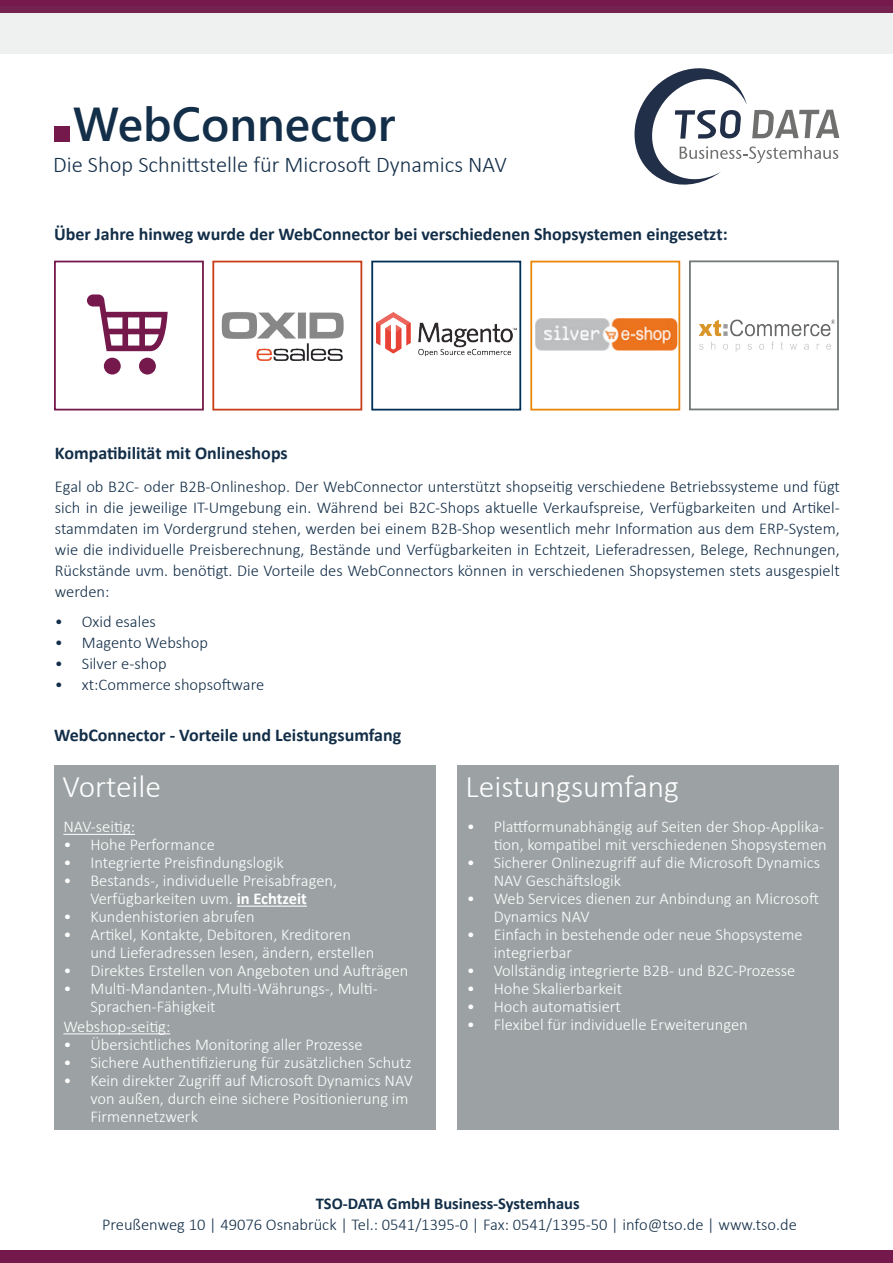
<style>
.page{position:relative;width:893px;height:1263px;background:#fff}
.page>*{position:absolute;margin:0;border:0;box-sizing:border-box;transform-origin:0 0}
.t1{font:600 47.55px "Segoe UI";color:#132e48}
.t2{font:300 31.5px "Calibri";color:#fff}
.t3{font:300 22.5px "Calibri";color:#132e48}
.t4{font:700 18px "Calibri";color:#132e48}
.t5{font:300 16.5px/18px "Calibri";color:#fff}
.t6{font:300 16.5px/21px "Calibri";color:#132e48;text-align:justify}
.t7{font:700 16.5px "Calibri";color:#132e48}
.s1{font-weight:700}
</style>
<div class="page">
<img style="left:221px;top:312px;width:123px;height:48px">
<img style="left:376px;top:313px;width:140px;height:43px">
<img style="left:536px;top:319px;width:141px;height:32px">
<img style="left:699px;top:319px;width:137px;height:33px">
<div style="left:689px;top:260px;width:150px;height:150px;border:2px solid #737878"></div>
<div style="left:530px;top:261px;width:150px;height:149px;border:2px solid #ea8608"></div>
<div style="left:371px;top:261px;width:150px;height:149px;border:2px solid #003056"></div>
<div style="left:212px;top:261px;width:150px;height:149px;border:2px solid #c93e18"></div>
<svg style="left:87px;top:294px;width:81px;height:57px"></svg>
<div style="left:104px;top:358px;width:17px;height:16px;background:#75184b;border-radius:50%"></div>
<div style="left:139px;top:358px;width:17px;height:16px;background:#75184b;border-radius:50%"></div>
<div style="left:54px;top:261px;width:150px;height:149px;border:2px solid #75184b"></div>
<div style="left:54px;top:765px;width:382px;height:365px;background:#9ca2a3"></div>
<hr style="left:63px;top:834px;width:72px;height:1px;background:#fff">
<hr style="left:237px;top:905px;width:70px;height:2px;background:#fff">
<hr style="left:63px;top:1033px;width:107px;height:1px;background:#fff">
<div style="left:457px;top:765px;width:382px;height:365px;background:#9ca2a3"></div>
<div style="left:0;top:1250px;width:893px;height:13px;background:#75184b"></div>
<div style="left:0;top:0;width:893px;height:13px;background:#74224f"></div>
<div style="left:0;top:13px;width:893px;height:41px;background:#eff0f0"></div>
<div style="left:54px;top:126px;width:16px;height:15px;background:#75184b"></div>
<svg style="left:634px;top:68px;width:205px;height:117px"></svg>
<p class="t1" style="left:73px;top:89px;width:324px">WebConnector</p>
<p class="t3" style="left:53px;top:150px;width:455px">Die Shop Schnittstelle für Microsoft Dynamics NAV</p>
<p class="t4" style="left:54px;top:221px;width:675px">Über Jahre hinweg wurde der WebConnector bei verschiedenen Shopsystemen eingesetzt:</p>
<p class="t4" style="left:55px;top:440px;width:234px">Kompatibilität mit Onlineshops</p>
<p class="t6" style="left:55px;top:475px;width:786px">Egal ob B2C- oder B2B-Onlineshop. Der WebConnector unterstützt shopseitig verschiedene Betriebssysteme und fügt sich in die jeweilige IT-Umgebung ein. Während bei B2C-Shops aktuelle Verkaufspreise, Verfügbarkeiten und Artikel&shy;stammdaten im Vordergrund stehen, werden bei einem B2B-Shop wesentlich mehr Information aus dem ERP-System, wie die individuelle Preisberechnung, Bestände und Verfügbarkeiten in Echtzeit, Lieferadressen, Belege, Rechnungen, Rückstände uvm. benötigt. Die Vorteile des WebConnectors können in verschiedenen Shopsystemen stets ausgespielt werden:</p>
<p class="t6" style="left:55px;top:610px;width:103px">• Oxid esales</p>
<p class="t6" style="left:55px;top:631px;width:155px">• Magento Webshop</p>
<p class="t6" style="left:55px;top:652px;width:113px">• Silver e-shop</p>
<p class="t6" style="left:55px;top:673px;width:211px">• xt:Commerce shopsoftware</p>
<p class="t4" style="left:54px;top:723px;width:349px">WebConnector - Vorteile und Leistungsumfang</p>
<p class="t2" style="left:63px;top:767px;width:100px">Vorteile</p>
<p class="t5" style="left:63px;top:818px;width:73px">NAV-seitig:</p>
<p class="t5" style="left:63px;top:836px;width:153px">• Hohe Performance</p>
<p class="t5" style="left:63px;top:854px;width:222px">• Integrierte Preisfindungslogik</p>
<p class="t5" style="left:63px;top:872px;width:275px;text-align:center">• Bestands-, individuelle Preisabfragen,<br>Verfügbarkeiten uvm. <span class="s1">in Echtzeit</span></p>
<p class="t5" style="left:63px;top:908px;width:193px">• Kundenhistorien abrufen</p>
<p class="t5" style="left:90px;top:926px;width:286px;text-indent:-27px">• Artikel, Kontakte, Debitoren, Kreditoren und Lieferadressen lesen, ändern, erstellen</p>
<p class="t5" style="left:63px;top:962px;width:347px">• Direktes Erstellen von Angeboten und Aufträgen</p>
<p class="t5" style="left:90px;top:980px;width:289px;text-indent:-27px">• Multi-Mandanten-,Multi -Währungs-, Multi-<br>Sprachen-Fähigkeit</p>
<p class="t5" style="left:63px;top:1017px;width:108px">Webshop-seitig:</p>
<p class="t5" style="left:63px;top:1035px;width:301px">• Übersichtliches Monitoring aller Prozesse</p>
<p class="t5" style="left:63px;top:1053px;width:350px">• Sichere Authentifizierung für zusätzlichen Schutz</p>
<p class="t5" style="left:90px;top:1071px;width:324px;text-indent:-27px">• Kein direkter Zugriff auf Microsoft Dynamics NAV von außen, durch eine sichere Positionierung im<br>Firmennetzwerk</p>
<p class="t2" style="left:466px;top:767px;width:215px">Leistungsumfang</p>
<p class="t5" style="left:467px;top:818px;width:362px;text-align:right">• Plattformunabhängig auf Seiten der Shop-Applika&shy;tion, kompatibel mit verschiedenen Shopsystemen</p>
<p class="t5" style="left:494px;top:854px;width:328px;text-indent:-27px">• Sicherer Onlinezugriff auf die Microsoft Dynamics<br>NAV Geschäftslogik</p>
<p class="t5" style="left:494px;top:890px;width:327px;text-indent:-27px">• Web Services dienen zur Anbindung an Microsoft<br>Dynamics NAV</p>
<p class="t5" style="left:494px;top:926px;width:310px;text-indent:-27px">• Einfach in bestehende oder neue Shopsysteme integrierbar</p>
<p class="t5" style="left:467px;top:962px;width:330px">• Vollständig integrierte B2B- und B2C-Prozesse</p>
<p class="t5" style="left:467px;top:980px;width:157px">• Hohe Skalierbarkeit</p>
<p class="t5" style="left:467px;top:998px;width:156px">• Hoch automatisiert</p>
<p class="t5" style="left:467px;top:1016px;width:283px">• Flexibel für individuelle Erweiterungen</p>
<p class="t7" style="left:316px;top:1192px;width:265px">TSO-DATA GmbH Business-Systemhaus</p>
<p class="t6" style="left:102px;top:1214px;width:696px">Preußenweg 10 | 49076 Osnabrück | Tel.: 0541/1395-0 | Fax: 0541/1395-50 | info@tso.de | www.tso.de</p>
</div>
